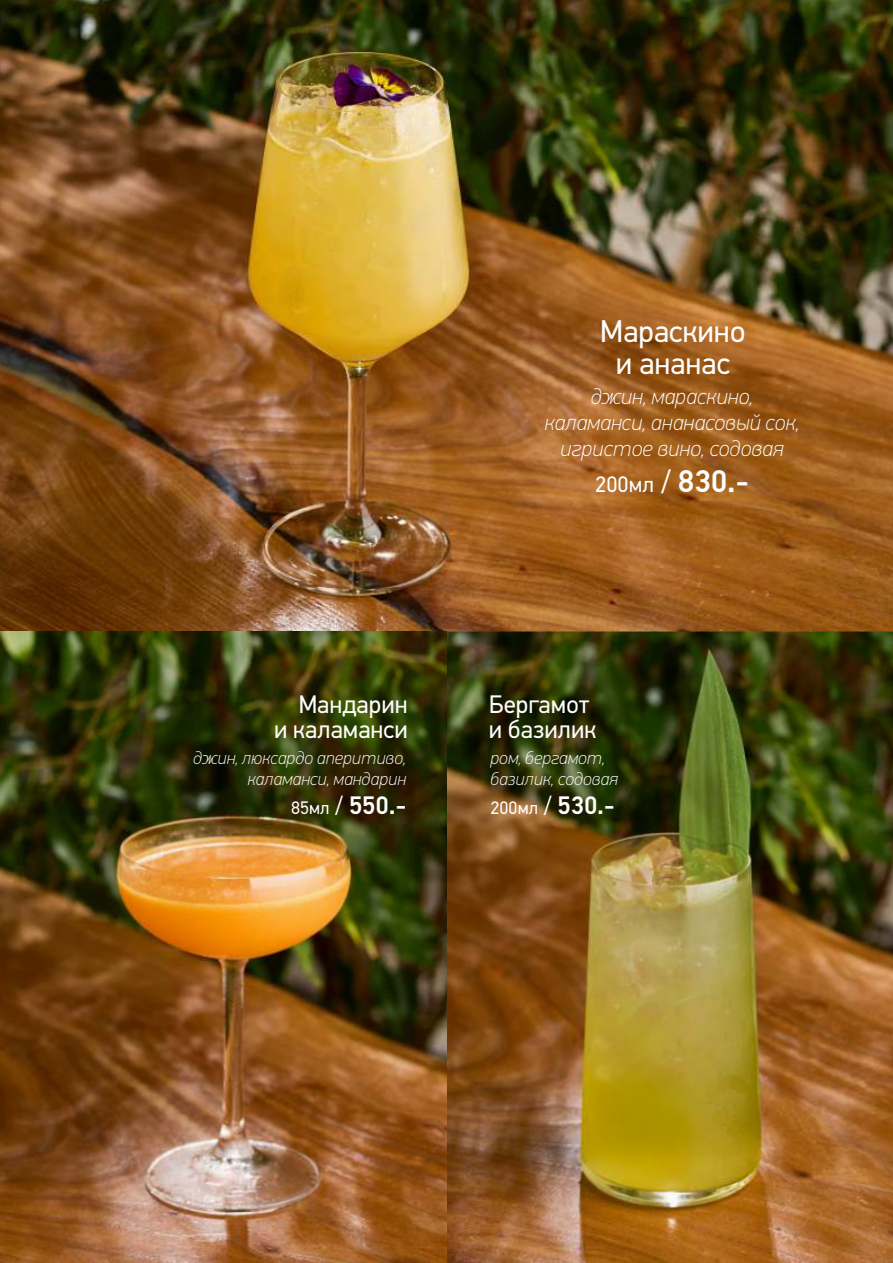
<style>
.page{position:relative;width:893px;height:1263px;background:#fff}
.page>*{position:absolute;margin:0;border:0;box-sizing:border-box;transform-origin:0 0}
.t1{font:31.35px/31.5px "PF Din Text Pro";color:#fefefe;text-align:center}
.t2{font:25.35px/25.5px "PF Din Text Pro";color:#fefefe}
.t3{font:500 25.35px "PF Din Text Pro";color:#fefefe}
.t4{font:italic 100 22.35px/26.2px "PF Din Text Pro";color:#fefefe;text-align:center}
.t5{font:22.35px "PF Din Text Pro";color:#fefefe}
.t6{font:italic 100 18.15px/21.3px "PF Din Text Pro";color:#fefefe}
.t7{font:18.15px "PF Din Text Pro";color:#fefefe}
.s1{font-weight:400;font-size:18.15px}
.s2{font-weight:400}
.s3{font-size:31.35px}
.s4{font-weight:500;font-size:31.35px}
.s5{font-size:25.35px}
.s6{font-weight:500;font-size:25.35px}
</style>
<div class="page">
<img style="left:0;top:0;width:893px;height:1263px">
<h2 class="t2" style="left:274px;top:693px;width:135px;text-align:right">Мандарин<br>и каламанси</h2>
<p class="t6" style="left:193px;top:748px;width:215px;text-align:right">джин, люксардо аперитиво, каламанси, мандарин</p>
<h2 class="t3" style="left:291px;top:795px;width:117px"><span class="s1">85мл</span> <span class="s2">/</span> 550.-</h2>
<h1 class="t1" style="left:600px;top:319px;width:148px">Мараскино и ананас</h1>
<p class="t4" style="left:544px;top:385px;width:257px">джин, мараскино, каламанси, ананасовый сок, игристое вино, содовая</p>
<p class="t5" style="left:595px;top:475px;width:155px">200мл <span class="s3">/</span> <span class="s4">830.-</span></p>
<h2 class="t2" style="left:489px;top:693px;width:109px">Бергамот и базилик</h2>
<p class="t6" style="left:490px;top:748px;width:129px">ром, бергамот, базилик, содовая</p>
<p class="t7" style="left:490px;top:800px;width:126px">200мл <span class="s5">/</span> <span class="s6">530.-</span></p>
</div>
